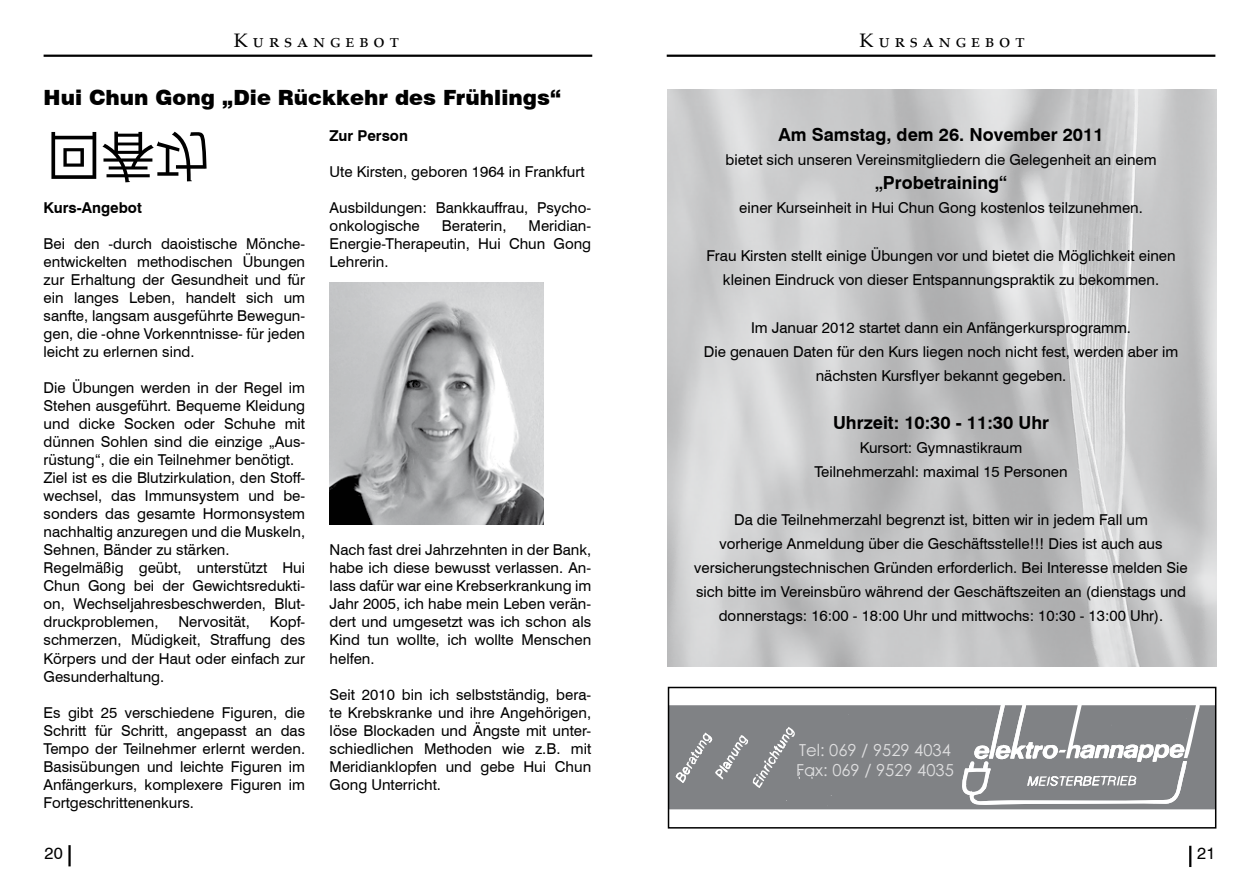
<style>
.page{position:relative;width:1259px;height:893px;background:#fff}
.page>*{position:absolute;margin:0;border:0;box-sizing:border-box;transform-origin:0 0}
.t1{font:900 21px "Swiss 721 BT";color:#000}
.t2{font:19.5px "Palatino Linotype";color:#000}
.t3{font:700 18px "Swiss 721 BT";color:#000}
.t4{font:16.5px/20.1px "Century Gothic";color:#dfdfe0}
.t5{font:16.5px "Swiss 721 BT";color:#000}
.t6{font:15px/18px "Swiss 721 BT";color:#000;text-align:justify}
.t7{font:700 15px "Swiss 721 BT";color:#000}
</style>
<div class="page">
<hr style="left:44px;top:55px;width:548px;height:2px;background:#000">
<hr style="left:68px;top:845px;width:3px;height:21px;background:#000">
<hr style="left:1189px;top:846px;width:2px;height:21px;background:#000">
<hr style="left:666px;top:55px;width:549px;height:2px;background:#000">
<img style="left:668px;top:89px;width:548px;height:577px">
<img style="left:330px;top:282px;width:213px;height:242px">
<div style="left:671px;top:705px;width:542px;height:104px;background:#808285"></div>
<svg style="left:957px;top:705px;width:242px;height:100px"></svg>
<svg style="left:676px;top:727px;width:124px;height:61px"></svg>
<div style="left:668px;top:687px;width:548px;height:142px;border:2px solid #000"></div>
<h2 class="t2" style="left:234px;top:27px;width:166px">K u r s a n g e b o t</h2>
<h2 class="t2" style="left:859px;top:27px;width:166px">K u r s a n g e b o t</h2>
<h1 class="t1" style="left:44px;top:85px;width:519px">Hui Chun Gong „Die Rückkehr des Frühlings“</h1>
<p class="t7" style="left:44px;top:199px;width:100px">Kurs-Angebot</p>
<p class="t6" style="left:44px;top:235px;width:263px">Bei den -durch daoistische Mönche&shy;entwickelten methodischen Übungen zur Erhaltung der Gesundheit und für ein langes Leben, handelt sich um sanfte, langsam ausgeführte Bewegun&shy;gen, die -ohne Vorkenntnisse- für jeden leicht zu erlernen sind.</p>
<p class="t6" style="left:44px;top:379px;width:263px;text-align:left">Die Übungen werden in der Regel im Stehen ausgeführt. Bequeme Kleidung und dicke Socken oder Schuhe mit dünnen Sohlen sind die einzige „Aus&shy;rüstung“, die ein Teilnehmer benötigt.<br>Ziel ist es die Blutzirkulation, den Stoff&shy;wechsel, das Immunsystem und be&shy;sonders das gesamte Hormonsystem nachhaltig anzuregen und die Muskeln, Sehnen, Bänder zu stärken.<br>Regelmäßig geübt, unterstützt Hui Chun Gong bei der Gewichtsredukti&shy;on, Wechseljahresbeschwerden, Blut&shy;druckproblemen,</p>
<p class="t6" style="left:44px;top:613px;width:263px;text-indent:226px">Kopf&shy;schmerzen, Müdigkeit, Straffung des Körpers und der Haut oder einfach zur Gesunderhaltung.</p>
<p class="t6" style="left:44px;top:703px;width:263px">Es gibt 25 verschiedene Figuren, die Schritt für Schritt, angepasst an das Tempo der Teilnehmer erlernt werden.<br>Basisübungen und leichte Figuren im Anfängerkurs, komplexere Figuren im Fortgeschrittenenkurs.</p>
<p class="t6" style="left:178px;top:613px;width:73px">Nervosität,</p>
<p class="t7" style="left:330px;top:127px;width:80px">Zur Person</p>
<p class="t6" style="left:330px;top:163px;width:256px">Ute Kirsten, geboren 1964 in Frankfurt</p>
<p class="t6" style="left:330px;top:199px;width:263px">Ausbildungen: Bankkauffrau, Psycho&shy;onkologische</p>
<p class="t6" style="left:330px;top:217px;width:263px;text-indent:199px">Meridian-Energie-Therapeutin, Hui Chun Gong Lehrerin.</p>
<p class="t6" style="left:442px;top:217px;width:66px">Beraterin,</p>
<p class="t6" style="left:330px;top:541px;width:263px">Nach fast drei Jahrzehnten in der Bank, habe ich diese bewusst verlassen. An&shy;lass dafür war eine Krebserkrankung im Jahr 2005, ich habe mein Leben verän&shy;dert und umgesetzt was ich schon als Kind tun wollte, ich wollte Menschen helfen.</p>
<p class="t6" style="left:330px;top:685px;width:263px">Seit 2010 bin ich selbstständig, bera&shy;te Krebskranke und ihre Angehörigen, löse Blockaden und Ängste mit unter&shy;schiedlichen Methoden wie z.B. mit Meridianklopfen und gebe Hui Chun Gong Unterricht.</p>
<p class="t3" style="left:778px;top:124px;width:326px">Am Samstag, dem 26. November 2011</p>
<p class="t6" style="left:725px;top:151px;width:433px">bietet sich unseren Vereinsmitgliedern die Gelegenheit an einem</p>
<p class="t3" style="left:875px;top:172px;width:134px">„Probetraining“</p>
<p class="t6" style="left:739px;top:199px;width:405px">einer Kurseinheit in Hui Chun Gong kostenlos teilzunehmen.</p>
<p class="t6" style="left:706px;top:244px;width:471px;line-height:24px;text-align:center">Frau Kirsten stellt einige Übungen vor und bietet die Möglichkeit einen kleinen Eindruck von dieser Entspannungspraktik zu bekommen.</p>
<p class="t6" style="left:704px;top:316px;width:476px;line-height:24px;text-align:center">Im Januar 2012 startet dann ein Anfängerkursprogramm.<br>Die genauen Daten für den Kurs liegen noch nicht fest, werden aber im nächsten Kursflyer bekannt gegeben.</p>
<p class="t3" style="left:833px;top:412px;width:217px">Uhrzeit: 10:30 - 11:30 Uhr</p>
<p class="t6" style="left:814px;top:436px;width:255px;line-height:24px;text-align:center">Kursort: Gymnastikraum<br>Teilnehmerzahl: maximal 15 Personen</p>
<p class="t6" style="left:694px;top:508px;width:495px;line-height:24px;text-align:center">Da die Teilnehmerzahl begrenzt ist, bitten wir in jedem Fall um<br>vorherige Anmeldung über die Geschäftsstelle!!! Dies ist auch aus versicherungstechnischen Gründen erforderlich. Bei Interesse melden Sie sich bitte im Vereinsbüro während der Geschäftszeiten an (dienstags und donnerstags: 16:00 - 18:00 Uhr und mittwochs: 10:30 - 13:00 Uhr).</p>
<p class="t4" style="left:796px;top:740px;width:159px">Tel: 069 / 9529 4034<br>Fax: 069 / 9529 4035</p>
<p class="t5" style="left:45px;top:843px;width:20px">20</p>
<p class="t5" style="left:1197px;top:843px;width:20px">21</p>
</div>
